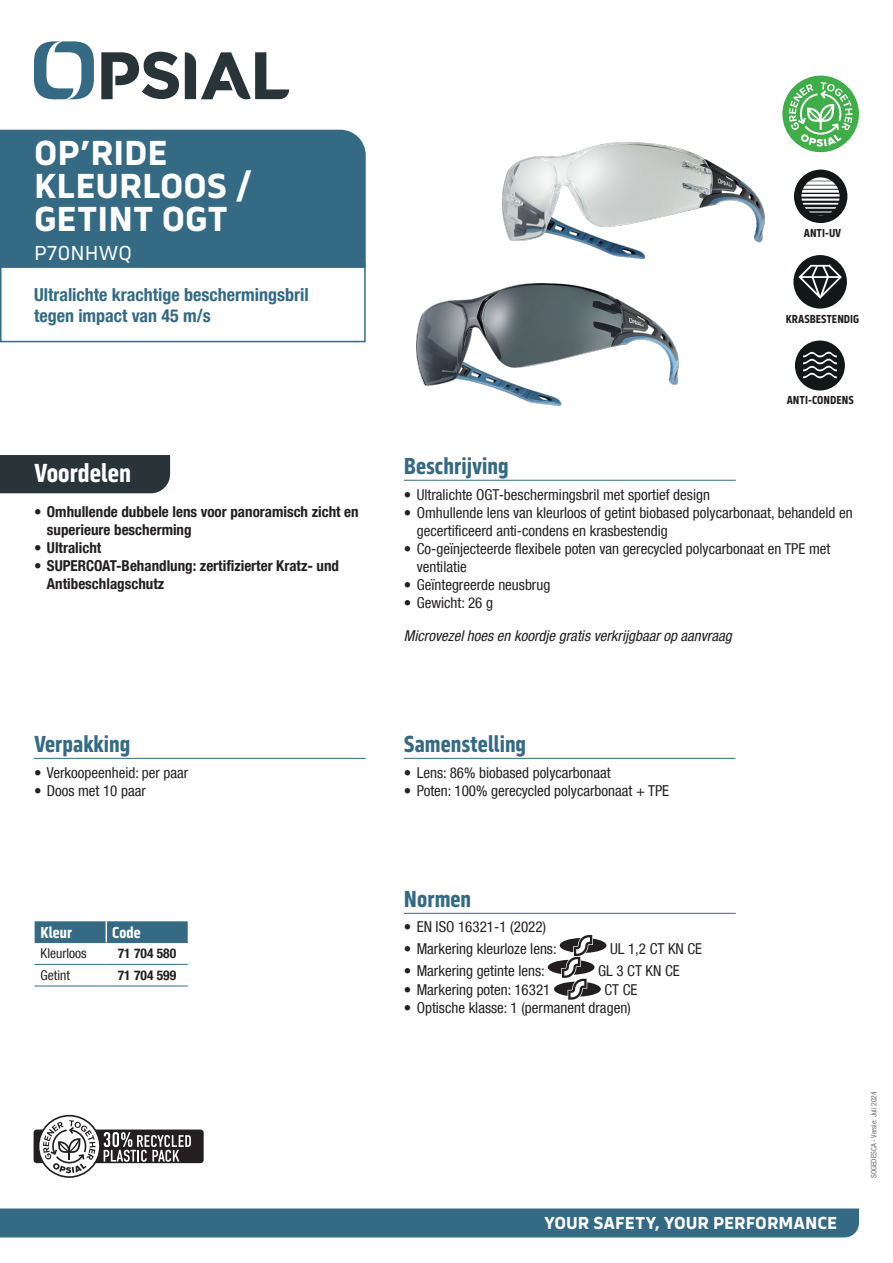
<style>
.page{position:relative;width:893px;height:1263px;background:#fff}
.page>*{position:absolute;margin:0;border:0;box-sizing:border-box;transform-origin:0 0}
.NOM_PRODUIT_NC{font:700 36px/33px "Serca";color:#fff}
.Benefices{font:700 27px "Serca Condensed";color:#fff}
.Sous-titres{font:700 24px "Serca Condensed";color:#346a84}
.NOM_PRODUIT_NC-2{font:21px "Serca";letter-spacing:-.005em;color:#fff}
.PLUS_PRODUIT{font:700 condensed 18px/21.6px "Helvetica Neue LT Com";color:#346a84}
.t1{font:700 18px "Serca";color:#fff}
.tableauTitre{font:700 16.5px "Serca Condensed";color:#fff}
.t2{font:condensed 15px/18px "Helvetica Neue LT Com";color:#231f20}
.t3{font:700 condensed 15px/18px "Helvetica Neue LT Com";color:#231f20}
.Texte{font:italic condensed 15px "Helvetica Neue LT Com";color:#231f20}
.TableauCode{font:700 condensed 13.5px "Helvetica Neue LT Com";color:#231f20}
.tableau{font:condensed 13.5px "Helvetica Neue LT Com";color:#231f20}
.t4{font:700 12px "Serca Condensed";color:#231f20}
.t5{font:700 11.4px "Serca Condensed";color:#121718}
.Date{font:condensed 7.5px "Helvetica Neue LT Com";color:#6c6d70}
.s1{font-family:"Helvetica Neue LT Std";color:#306b85}
</style>
<div class="page">
<svg style="left:34px;top:41px;width:60px;height:58px"></svg>
<svg style="left:185px;top:52px;width:104px;height:48px"></svg>
<svg style="left:101px;top:52px;width:78px;height:47px"></svg>
<div style="left:0;top:1208px;width:859px;height:29px;background:#346a84"></div>
<hr style="left:404px;top:480px;width:332px;height:1px;background:#346a84">
<hr style="left:404px;top:758px;width:331px;height:1px;background:#346a84">
<div style="left:0;top:455px;width:170px;height:38px;background:#293439"></div>
<div style="left:0;top:263px;width:366px;height:79px;border:2px solid #346a84"></div>
<div style="left:0;top:130px;width:366px;height:138px;background:#346a84"></div>
<hr style="left:404px;top:913px;width:332px;height:1px;background:#346a84">
<hr style="left:34px;top:758px;width:332px;height:1px;background:#346a84">
<hr style="left:35px;top:942px;width:71px;height:1px;background:#346a84">
<hr style="left:106px;top:942px;width:82px;height:1px;background:#346a84">
<hr style="left:35px;top:964px;width:71px;height:1px;background:#346a84">
<hr style="left:106px;top:964px;width:82px;height:1px;background:#346a84">
<hr style="left:35px;top:986px;width:71px;height:1px;background:#346a84">
<hr style="left:106px;top:986px;width:82px;height:1px;background:#346a84">
<svg style="left:35px;top:921px;width:153px;height:21px;background:#396d87"></svg>
<svg style="left:548px;top:935px;width:58px;height:65px"></svg>
<div style="left:794px;top:170px;width:53px;height:53px;background:#121717;border-radius:50%"></div>
<hr style="left:801px;top:194px;width:39px;height:3px;background:#fff">
<svg style="left:801px;top:177px;width:38px;height:39px"></svg>
<div style="left:793px;top:255px;width:54px;height:54px;background:#121717;border-radius:50%"></div>
<svg style="left:798px;top:265px;width:44px;height:34px"></svg>
<div style="left:795px;top:341px;width:50px;height:49px;background:#121718;border-radius:50%"></div>
<svg style="left:803px;top:352px;width:34px;height:26px"></svg>
<div style="left:782px;top:76px;width:77px;height:76px;background:#3fae49;border-radius:50%"></div>
<svg style="left:789px;top:82px;width:64px;height:65px"></svg>
<div style="left:34px;top:1129px;width:170px;height:34px;background:#231f20;border-radius:3px"></div>
<svg style="left:38px;top:1115px;width:153px;height:63px"></svg>
<img style="left:502px;top:142px;width:263px;height:116px">
<img style="left:416px;top:283px;width:263px;height:122px">
<p class="NOM_PRODUIT_NC" style="left:34px;top:136px;width:220px">OP’RIDE<br>KLEURLOOS /<br>GETINT OGT</p>
<p class="NOM_PRODUIT_NC-2" style="left:34px;top:241px;width:99px">P70NHWQ</p>
<p class="PLUS_PRODUIT" style="left:34px;top:283px;width:276px"><span class="s1">Ult</span>ralichte krachtige beschermingsbril tegen impact van 45 m/s</p>
<p class="Benefices" style="left:34px;top:458px;width:98px">Voordelen</p>
<p class="t3" style="left:47px;top:502px;width:313px;text-indent:-13px">• Omhullende dubbele lens voor panoramisch zicht en superieure bescherming</p>
<p class="t3" style="left:34px;top:538px;width:69px">• Ultralicht</p>
<p class="t3" style="left:47px;top:556px;width:294px;text-indent:-13px">• SUPERCOAT-Behandlung: zertifizierter Kratz- und<br>Antibeschlagschutz</p>
<p class="Sous-titres" style="left:34px;top:730px;width:98px">Verpakking</p>
<p class="t2" style="left:34px;top:763px;width:156px">• Verkoopeenheid: per paar</p>
<p class="t2" style="left:34px;top:781px;width:113px">• Doos met 10 paar</p>
<p class="tableauTitre" style="left:41px;top:923px;width:33px">Kleur</p>
<p class="tableauTitre" style="left:112px;top:923px;width:30px">Code</p>
<p class="tableau" style="left:41px;top:946px;width:47px">Kleurloos</p>
<p class="TableauCode" style="left:118px;top:945px;width:60px">71 704 580</p>
<p class="tableau" style="left:41px;top:967px;width:31px">Getint</p>
<p class="TableauCode" style="left:118px;top:967px;width:60px">71 704 599</p>
<p class="t4" style="left:804px;top:226px;width:39px">ANTI-UV</p>
<p class="t4" style="left:786px;top:312px;width:75px">KRASBESTENDIG</p>
<p class="Sous-titres" style="left:404px;top:452px;width:106px">Beschrijving</p>
<p class="t5" style="left:797px;top:394px;width:47px">ANTI-BUÉE</p>
<p class="t4" style="left:787px;top:393px;width:69px">ANTI-CONDENS</p>
<p class="t2" style="left:404px;top:485px;width:307px">• Ultralichte OGT-beschermingsbril met sportief design</p>
<p class="t2" style="left:417px;top:503px;width:437px;text-indent:-13px">• Omhullende lens van kleurloos of getint biobased polycarbonaat, behandeld en gecertificeerd anti-condens en krasbestendig</p>
<p class="t2" style="left:417px;top:539px;width:415px;text-indent:-13px">• Co-geïnjecteerde flexibele poten van gerecycled polycarbonaat en TPE met ventilatie</p>
<p class="t2" style="left:404px;top:575px;width:148px">• Geïntegreerde neusbrug</p>
<p class="t2" style="left:404px;top:593px;width:91px">• Gewicht: 26 g</p>
<p class="Texte" style="left:404px;top:627px;width:329px">Microvezel hoes en koordje gratis verkrijgbaar op aanvraag</p>
<p class="Sous-titres" style="left:404px;top:730px;width:124px">Samenstelling</p>
<p class="t2" style="left:404px;top:763px;width:208px">• Lens: 86% biobased polycarbonaat</p>
<p class="t2" style="left:404px;top:781px;width:267px">• Poten: 100% gerecycled polycarbonaat + TPE</p>
<p class="Sous-titres" style="left:404px;top:885px;width:69px">Normen</p>
<p class="t2" style="left:404px;top:917px;width:144px">• EN ISO 16321-1 (2022)</p>
<p class="t2" style="left:404px;top:939px;width:154px">• Markering kleurloze lens:</p>
<p class="t2" style="left:610px;top:939px;width:94px">UL 1,2 CT KN CE</p>
<p class="t2" style="left:404px;top:961px;width:142px">• Markering getinte lens:</p>
<p class="t2" style="left:598px;top:961px;width:83px">GL 3 CT KN CE</p>
<p class="t2" style="left:404px;top:981px;width:148px">• Markering poten: 16321</p>
<p class="t2" style="left:604px;top:981px;width:35px">CT CE</p>
<p class="t2" style="left:404px;top:999px;width:228px">• Optische klasse: 1 (permanent dragen)</p>
<p class="t1" style="left:544px;top:1212px;width:295px">YOUR SAFETY, YOUR PERFORMANCE</p>
<p class="Date" style="left:869px;top:1178px;width:88px;rotate:-90deg">SOGEDESCA - Versie: Juli 2024</p>
</div>
